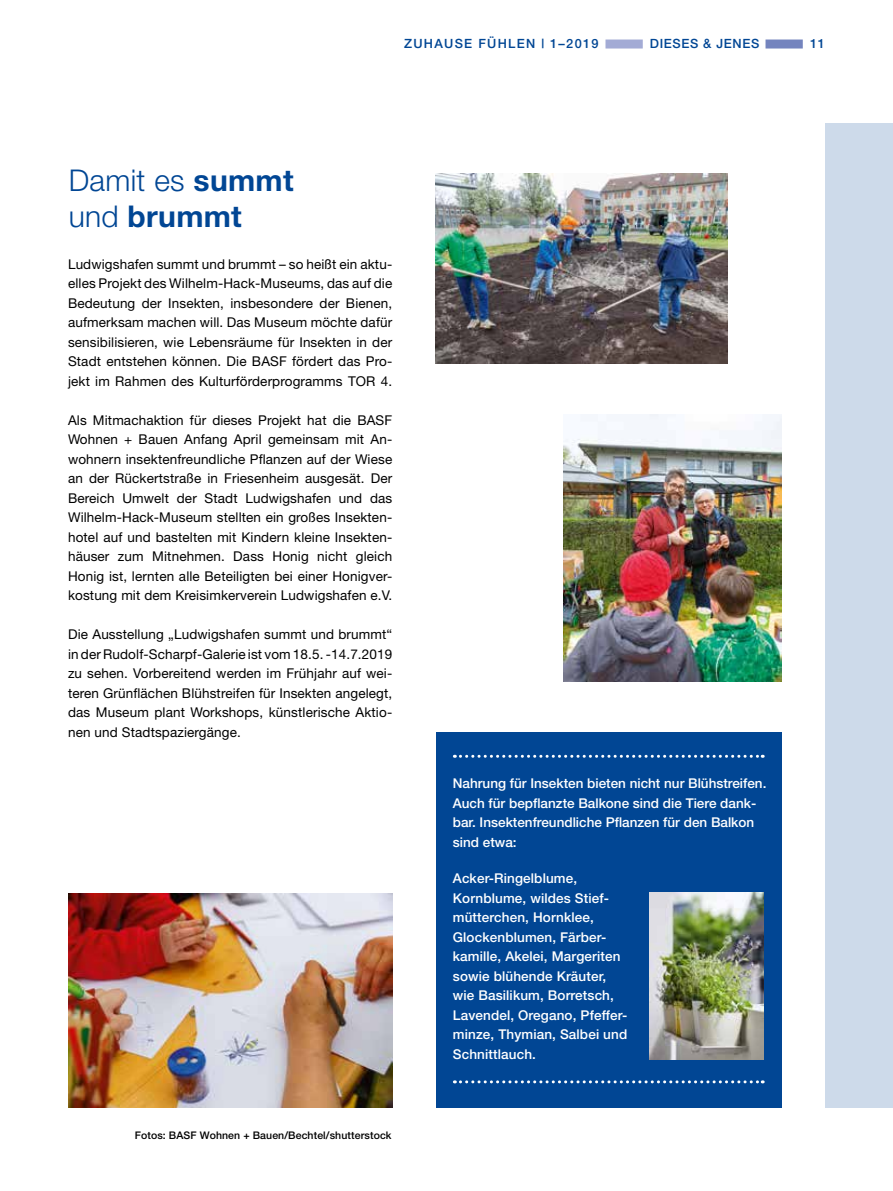
<style>
.page{position:relative;width:893px;height:1191px;background:#fff}
.page>*{position:absolute;margin:0;border:0;box-sizing:border-box;transform-origin:0 0}
.t1{font:700 30px/36px "Helvetica Neue";letter-spacing:.01em;color:#014694}
.t2{font:13.5px/19.5px "Helvetica Neue";letter-spacing:.01em;color:#000;text-align:justify}
.t3{font:500 13.5px/19.5px "Helvetica Neue";letter-spacing:.01em;color:#fff}
.t4{font:500 12.75px "Helvetica Neue";letter-spacing:.1em;color:#014694}
.t5{font:500 12.75px "Helvetica Neue";letter-spacing:.05em;color:#014694}
.t6{font:500 10.5px "Helvetica Neue";letter-spacing:.01em;color:#000}
.s1{font-weight:300}
</style>
<div class="page">
<div style="left:765px;top:40px;width:38px;height:9px;background:#7484be"></div>
<div style="left:605px;top:40px;width:38px;height:9px;background:#a3abd5"></div>
<div style="left:825px;top:123px;width:68px;height:984px;background:#cddaea"></div>
<img style="left:436px;top:173px;width:291px;height:191px">
<div style="left:436px;top:731px;width:345px;height:376px;background:#014694"></div>
<svg style="left:454px;top:755px;width:309px;height:3px"></svg>
<svg style="left:454px;top:1080px;width:309px;height:3px"></svg>
<img style="left:650px;top:892px;width:113px;height:167px">
<img style="left:563px;top:415px;width:218px;height:266px">
<img style="left:68px;top:893px;width:324px;height:214px">
<p class="t4" style="left:404px;top:36px;width:196px">ZUHAUSE FÜHLEN | 1–2019</p>
<p class="t5" style="left:650px;top:36px;width:111px">DIESES &amp; JENES</p>
<p class="t4" style="left:810px;top:36px;width:16px">11</p>
<h1 class="t1" style="left:69px;top:161px;width:226px"><span class="s1">Damit es</span> summt <span class="s1">und</span> brummt</h1>
<p class="t2" style="left:68px;top:254px;width:326px">Ludwigshafen summt und brummt – so heißt ein aktu&shy;elles Projekt des Wilhelm-Hack-Museums, das auf die Bedeutung der Insekten, insbesondere der Bienen, aufmerksam machen will. Das Museum möchte dafür sensibilisieren, wie Lebensräume für Insekten in der Stadt entstehen können. Die BASF fördert das Pro&shy;jekt im Rahmen des Kulturförderprogramms TOR 4.</p>
<p class="t2" style="left:68px;top:410px;width:326px">Als Mitmachaktion für dieses Projekt hat die BASF Wohnen + Bauen Anfang April gemeinsam mit An&shy;wohnern insektenfreundliche Pflanzen auf der Wiese an der Rückertstraße in Friesenheim ausgesät. Der Bereich Umwelt der Stadt Ludwigshafen und das Wilhelm-Hack-Museum stellten ein großes Insekten&shy;hotel auf und bastelten mit Kindern kleine Insekten&shy;häuser zum Mitnehmen. Dass Honig nicht gleich Honig ist, lernten alle Beteiligten bei einer Honigver&shy;kostung mit dem Kreisimkerverein Ludwigshafen e.V.</p>
<p class="t2" style="left:68px;top:624px;width:326px">Die Ausstellung „Ludwigshafen summt und brummt“ in der Rudolf-Scharpf-Galerie ist vom 18.5. -14.7.2019 zu sehen. Vorbereitend werden im Frühjahr auf wei&shy;teren Grünflächen Blühstreifen für Insekten angelegt, das Museum plant Workshops, künstlerische Aktio&shy;nen und Stadtspaziergänge.</p>
<p class="t6" style="left:135px;top:1129px;width:258px">Fotos: BASF Wohnen + Bauen/Bechtel/shutterstock</p>
<p class="t3" style="left:453px;top:773px;width:315px">Nahrung für Insekten bieten nicht nur Blühstreifen.<br>Auch für bepflanzte Balkone sind die Tiere dank&shy;bar. Insektenfreundliche Pflanzen für den Balkon sind etwa:</p>
<p class="t3" style="left:453px;top:868px;width:176px">Acker-Ringelblume,<br>Kornblume, wildes Stief&shy;mütterchen, Hornklee,<br>Glockenblumen, Färber&shy;kamille, Akelei, Margeriten sowie blühende Kräuter, wie Basilikum, Borretsch,<br>Lavendel, Oregano, Pfeffer&shy;minze, Thymian, Salbei und<br>Schnittlauch.</p>
</div>
